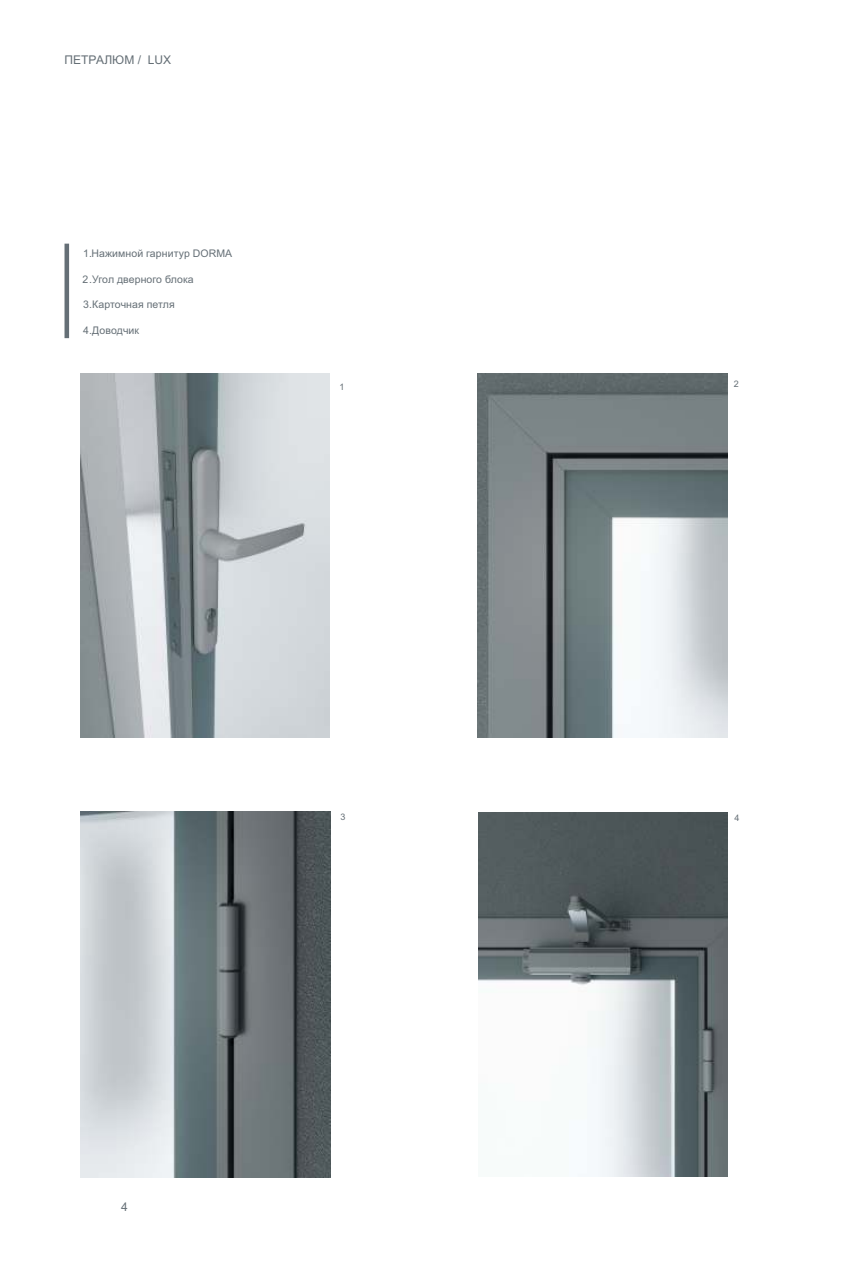
<style>
.page{position:relative;width:851px;height:1263px;background:#fff}
.page>*{position:absolute;margin:0;border:0;box-sizing:border-box;transform-origin:0 0}
.t1{font:12px "Arial";color:#656f76}
.t2{font:10.5px "Arial";letter-spacing:.01em;color:#656f76}
.t3{font:9px "Arial";color:#656f76}
</style>
<div class="page">
<img style="left:81px;top:373px;width:249px;height:365px">
<img style="left:477px;top:373px;width:250px;height:365px">
<img style="left:81px;top:812px;width:250px;height:365px">
<img style="left:478px;top:812px;width:249px;height:364px">
<div style="left:64px;top:244px;width:5px;height:94px;background:#656f76"></div>
<p class="t1" style="left:65px;top:55px;width:108px">ПЕТРАЛЮМ / LUX</p>
<p class="t2" style="left:83px;top:249px;width:150px">1.Нажимной гарнитур DORMA</p>
<p class="t2" style="left:83px;top:275px;width:113px">2.Угол дверного блока</p>
<p class="t2" style="left:83px;top:300px;width:93px">3.Карточная петля</p>
<p class="t2" style="left:83px;top:326px;width:57px">4.Доводчик</p>
<p class="t3" style="left:339px;top:383px;width:7px">1</p>
<p class="t1" style="left:121px;top:1202px;width:8px">4</p>
<p class="t3" style="left:340px;top:813px;width:7px">3</p>
<p class="t3" style="left:733px;top:381px;width:7px">2</p>
<p class="t3" style="left:734px;top:815px;width:7px">4</p>
</div>
